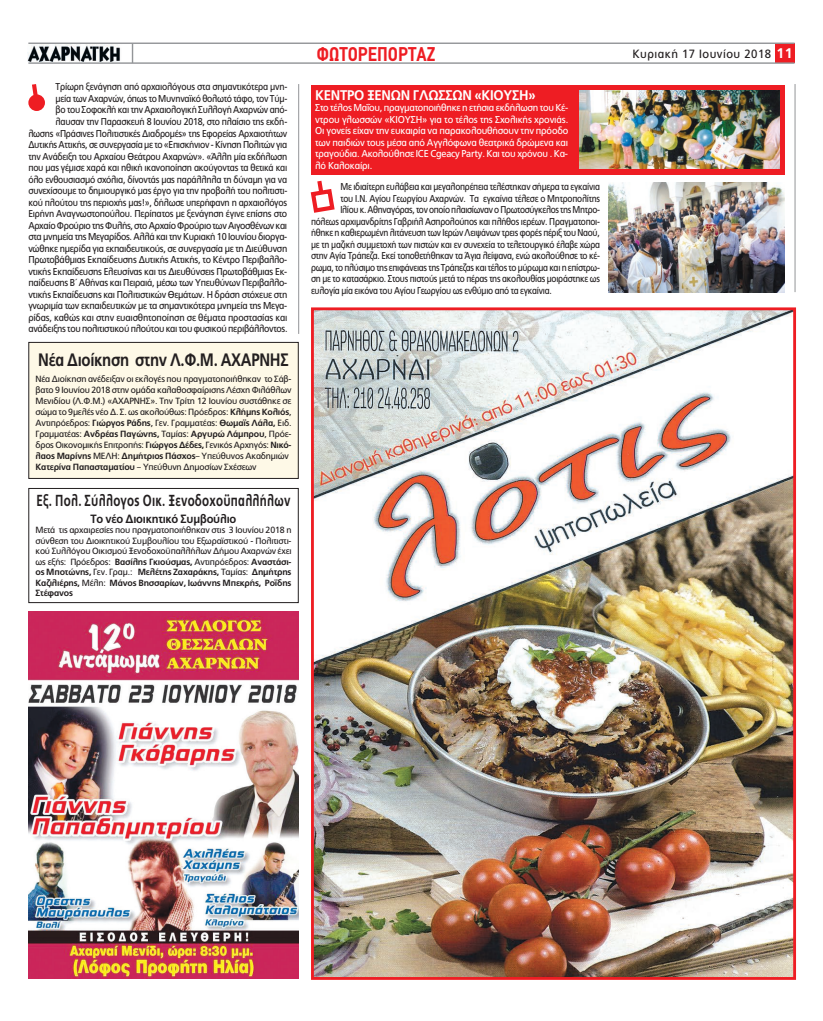
<style>
.page{position:relative;width:823px;height:1021px;background:#fff}
.page>*{position:absolute;margin:0;border:0;box-sizing:border-box;transform-origin:0 0}
.t1{font:700 20px "PF Din Text Condensed";color:#ee1d23}
.t2{font:700 18px "PF Catalog";letter-spacing:-.02em;color:#231f20;scale:.83 1}
.t3{font:700 16px "PF Catalog";letter-spacing:.02em;color:#231f20;scale:.72 1}
.t4{font:700 14px "PF Catalog";letter-spacing:-.02em;color:#fff;scale:.94 1}
.t5{font:700 12px "PF Catalog";letter-spacing:-.02em;color:#231f20;scale:.93 1}
.t6{font:12px "PF Catalog";letter-spacing:.04em;color:#231f20;scale:.95 1}
.t7{font:10px/11.5px "PF Catalog";letter-spacing:-.03em;color:#231f20;text-align:right;scale:.89 1}
.t8{font:10px "PF Catalog";letter-spacing:-.03em;color:#231f20;scale:.86 1}
.t9{font:10px/11.5px "PF Catalog";letter-spacing:-.025em;color:#fff;text-align:justify;scale:.95 1}
.t10{font:9px/11px "PF Catalog";letter-spacing:-.02em;color:#231f20}
.s1{font-weight:700}
.s2{font-weight:700;font-size:14px;color:#fff}
</style>
<div class="page">
<img style="left:28px;top:611px;width:270px;height:367px">
<svg style="left:32px;top:84px;width:8px;height:11px"></svg>
<div style="left:28px;top:94px;width:17px;height:17px;background:#ee1d23;border-radius:50%"></div>
<div style="left:774px;top:43px;width:20px;height:20px;background:#ee1d23"></div>
<hr style="left:28px;top:43px;width:766px;height:1px;background:#939598">
<hr style="left:28px;top:62px;width:766px;height:2px;background:#939598">
<img style="left:27px;top:44px;width:93px;height:17px">
<svg style="left:132px;top:44px;width:1px;height:18px"></svg>
<img style="left:315px;top:311px;width:476px;height:664px">
<div style="left:311px;top:307px;width:484px;height:672px;border:3px solid #ee1d23"></div>
<div style="left:29px;top:342px;width:269px;height:136px;background:#fef9e7"></div>
<div style="left:28px;top:342px;width:270px;height:137px;border:1px solid #231f20"></div>
<div style="left:28px;top:488px;width:270px;height:115px;border:1px solid #231f20"></div>
<img style="left:608px;top:183px;width:176px;height:110px">
<svg style="left:310px;top:180px;width:25px;height:33px"></svg>
<hr style="left:298px;top:84px;width:1px;height:250px;background:#939598">
<hr style="left:794px;top:84px;width:1px;height:208px;background:#939598">
<div style="left:311px;top:85px;width:473px;height:89px;background:#ee1d23"></div>
<img style="left:579px;top:91px;width:199px;height:78px">
<p class="t7" style="left:28px;top:81px;width:292px">Τρίωρη ξενάγηση από αρχαιολόγους στα σηµαντικότερα µνη-<br>µεία των Αχαρνών, όπως το Μυνηναϊκό θολωτό τάφο, τον Τύµ-<br>βο του Σοφοκλή και την Αρχαιολογική Συλλογή Αχαρνών από&shy;λαυσαν την Παρασκευή 8 Ιουνίου 2018, στο πλαίσιο της εκδή&shy;λωσης «Πράσινες Πολιτιστικές ∆ιαδροµές» της Εφορείας Αρχαιοτήτων ∆υτικής Αττικής, σε συνεργασία µε το «Επισκήνιον - Κίνηση Πολιτών για την Ανάδειξη του Αρχαίου Θεάτρου Αχαρνών». «Άλλη µία εκδήλωση που µας γέµισε χαρά και ηθική ικανοποίηση ακούγοντας τα θετικά και όλο ενθουσιασµό σχόλια, δίνοντάς µας παράλληλα τη δύναµη για να συνεχίσουµε το δηµιουργικό µας έργο για την προβολή του πολιτιστι&shy;κού πλούτου της περιοχής µας!», δήλωσε υπερήφανη η αρχαιολόγος Ειρήνη Αναγνωστοπούλου. Περίπατος µε ξενάγηση έγινε επίσης στο Αρχαίο Φρούριο της Φυλής, στο Αρχαίο Φρούριο των Αιγοσθένων και στα µνηµεία της Μεγαρίδος. Αλλά και την Κυριακή 10 Ιουνίου διοργα&shy;νώθηκε ηµερίδα για εκπαιδευτικούς, σε συνεργασία µε τη ∆ιεύθυνση Πρωτοβάθµιας Εκπαίδευσης ∆υτικής Αττικής, το Κέντρο Περιβαλλο&shy;ντικής Εκπαίδευσης Ελευσίνας και τις ∆ιευθύνσεις Πρωτοβάθµιας Εκ&shy;παίδευσης Β΄ Αθήνας και Πειραιά, µέσω των Υπευθύνων Περιβαλλο&shy;ντικής Εκπαίδευσης και Πολιτιστικών Θεµάτων. Η δράση στόχευε στη γνωριµία των εκπαιδευτικών µε τα σηµαντικότερα µνηµεία της Μεγα&shy;ρίδας, καθώς και στην ευαισθητοποίηση σε θέµατα προστασίας και ανάδειξης του πολιτιστικού πλούτου και του φυσικού περιβάλλοντος.</p>
<h2 class="t2" style="left:38px;top:349px;width:303px">Νέα ∆ιοίκηση στην Λ.Φ.Μ. ΑΧΑΡΝΗΣ</h2>
<p class="t10" style="left:35px;top:374px;width:257px">Νέα ∆ιοίκηση ανέδειξαν οι εκλογές που πραγµατοποιήθηκαν το Σάβ&shy;βατο 9 Ιουνίου 2018 στην οµάδα καλαθοσφαίρισης Λέσχη Φιλάθλων Μενιδίου (Λ.Φ.Μ.) «ΑΧΑΡΝΗΣ». Την Τρίτη 12 Ιουνίου συστάθηκε σε σώµα το 9µελές νέο ∆. Σ. ως ακολούθως: Πρόεδρος: <span class="s1">Κλήµης Κολιός</span>, Αντιπρόεδρος: <span class="s1">Γιώργος Ράδης</span>, Γεν. Γραµµατέας: <span class="s1">Θωµαϊς Λάλα,</span> Ειδ.<br>Γραµµατέας: <span class="s1">Ανδρέας Παγώνης,</span> Ταµίας: <span class="s1">Αργυρώ Λάµπρου</span>, Πρόε&shy;δρος Οικονοµικής Επιτροπής: <span class="s1">Γιώργος ∆έδες,</span> Γενικός Αρχηγός: <span class="s1">Νικό&shy;λαος Μαρίνης</span> ΜΕΛΗ: <span class="s1">∆ηµήτριος Πάσχος</span>– Υπεύθυνος Ακαδηµιών <span class="s1">Κατερίνα Παπασταµατίου</span> – Υπεύθυνη ∆ηµοσίων Σχέσεων</p>
<h3 class="t3" style="left:37px;top:491px;width:354px">Εξ. Πολ. Σύλλογος Οικ. Ξενοδοχοϋπαλλήλων</h3>
<p class="t5" style="left:91px;top:511px;width:158px">Το νέο ∆ιοικητικό Συµβούλιο</p>
<p class="t10" style="left:35px;top:525px;width:257px;line-height:10.5px;text-align:justify">Μετά τις αρχαιρεσίες που πραγµατοποιήθηκαν στις 3 Ιουνίου 2018 η σύνθεση του ∆ιοικητικού Συµβουλίου του Εξωραϊστικού - Πολιτιστι&shy;κού Συλλόγου Οικισµού Ξενοδοχοϋπαλλήλων ∆ήµου Αχαρνών έχει ως εξής: Πρόεδρος: <span class="s1">Βασίλης Γκιούσµας,</span> Αντιπρόεδρος: <span class="s1">Αναστάσι&shy;ος Μποτώνης,</span> Γεν. Γραµ.: <span class="s1">Μελέτης Ζαχαράκης,</span> Ταµίας: <span class="s1">∆ηµήτρης Καζιλιέρης,</span> Μέλη: <span class="s1">Μάνος Βησσαρίων, Ιωάννης Μπεκρής, Ροϊδης Στέφανος</span></p>
<h1 class="t1" style="left:316px;top:42px;width:120px">ΦΩΤΟΡΕΠΟΡΤΑΖ</h1>
<p class="t6" style="left:632px;top:47px;width:170px">Κυριακή 17 Ιουνίου 2018 <span class="s2">11</span></p>
<h3 class="t4" style="left:315px;top:87px;width:236px">ΚΕΝΤΡΟ ΞΕΝΩΝ ΓΛΩΣΣΩΝ «ΚΙΟΥΣΗ»</h3>
<p class="t9" style="left:315px;top:102px;width:268px">Στο τέλος Μαΐου, πραγµατοποιήθηκε η ετήσια εκδήλωση του Κέ&shy;ντρου γλωσσών «ΚΙΟΥΣΗ» για το τέλος της Σχολικής χρονιάς.<br>Οι γονείς είχαν την ευκαιρία να παρακολουθήσουν την πρόοδο των παιδιών τους µέσα από Αγγλόφωνα θεατρικά δρώµενα και τραγούδια. Ακολούθησε ICE Cgeacy Party. Και του χρόνου . Κα&shy;λό Καλοκαίρι.</p>
<p class="t8" style="left:340px;top:181px;width:303px">Με ιδιαίτερη ευλάβεια και µεγαλοπρέπεια τελέστηκαν σήµερα τα εγκαίνια</p>
<p class="t8" style="left:340px;top:193px;width:303px">του Ι.Ν. Αγίου Γεωργίου Αχαρνών. Τα εγκαίνια τέλεσε ο Μητροπολίτης</p>
<p class="t8" style="left:340px;top:204px;width:303px">Ιλίου κ. Αθηναγόρας, τον οποίο πλαισίωναν ο Πρωτοσύγκελος της Μητρο-</p>
<p class="t8" style="left:311px;top:216px;width:337px">πόλεως αρχιµανδρίτης Γαβριήλ Ασπρολούπος και πλήθος ιερέων. Πραγµατοποι-</p>
<p class="t8" style="left:311px;top:227px;width:337px">ήθηκε η καθιερωµένη λιτάνευση των Ιερών Λειψάνων τρεις φορές πέριξ του Ναού,</p>
<p class="t8" style="left:311px;top:239px;width:337px">µε τη µαζική συµµετοχή των πιστών και εν συνεχεία το τελετουργικό έλαβε χώρα</p>
<p class="t8" style="left:311px;top:250px;width:337px">στην Αγία Τράπεζα. Εκεί τοποθετήθηκαν τα Άγια λείψανα, ενώ ακολούθησε το κέ-</p>
<p class="t8" style="left:311px;top:262px;width:337px">ρωµα, το πλύσιµο της επιφάνειας της Τράπεζας και τέλος το µύρωµα και η επίστρω-</p>
<p class="t8" style="left:311px;top:273px;width:337px">ση µε το κατασάρκιο. Στους πιστούς µετά το πέρας της ακολουθίας µοιράστηκε ως</p>
<p class="t8" style="left:311px;top:285px;width:281px">ευλογία µία εικόνα του Αγίου Γεωργίου ως ενθύµιο από τα εγκαίνια.</p>
</div>
